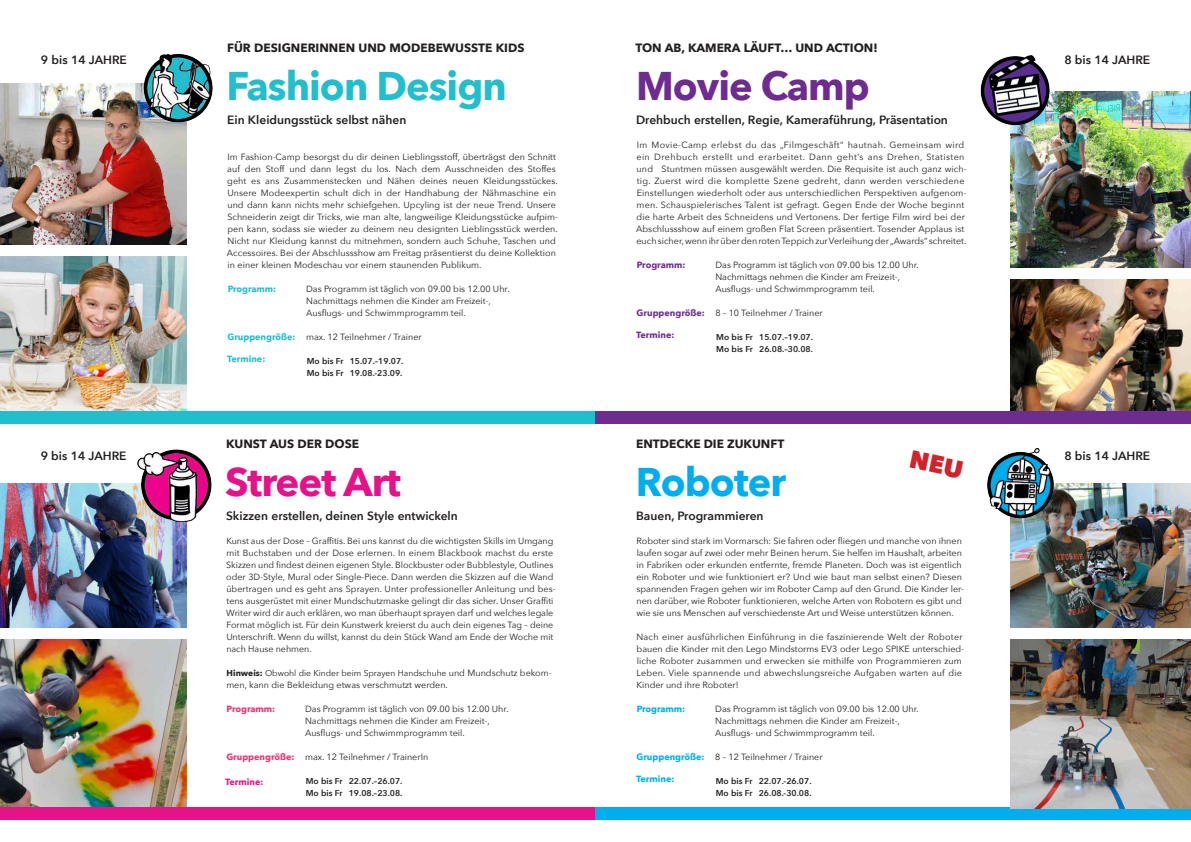
<style>
.page{position:relative;width:1191px;height:842px;background:#fff}
.page>*{position:absolute;margin:0;border:0;box-sizing:border-box;transform-origin:0 0}
.Sportart{font:700 40px "Avenir Next";letter-spacing:-.025em;color:#21bece}
.Sportart-2{font:700 40px "Avenir Next";letter-spacing:-.025em;color:#e61289}
.Sportart-3{font:700 40px "Avenir Next";letter-spacing:-.025em;color:#6e2c91}
.Sportart-4{font:700 40px "Avenir Next";letter-spacing:-.025em;color:#00aeef}
.Begriffe{font:600 12px "Avenir Next";color:#231f20}
.Unterüberschrift{font:700 12px "Avenir Next";color:#231f20}
.Fließtext{font:700 12px "Avenir Next";color:#231f20}
.Fließtext-2{font:9px/12px "Avenir Next";color:#231f20}
.Lauftext{font:9px/12px "Avenir Next";letter-spacing:.005em;color:#231f20}
.Fließtext-3{font:700 9px "Avenir Next";color:#21bece}
.Fließtext-4{font:700 9px "Avenir Next";color:#6e2c91}
.Fließtext-5{font:700 9px "Avenir Next";color:#00aeef}
.Fließtext-6{font:700 9px "Avenir Next";color:#ee2f70}
.t1{font:700 9px "Avenir Next";color:#e61289}
.Lauftext-2{font:600 8.5px "Avenir Next";color:#231f20}
.Lauftext-3{font:8.5px "Avenir Next";color:#231f20}
.s1{font-weight:700;color:#21bece}
.s2{font-weight:700;color:#6e2c91}
.s3{font-weight:700}
.s4{font-size:9px}
.s5{font-weight:700;color:#ee2f70}
.s6{font-weight:700;color:#00aeef}
</style>
<div class="page">
<img style="left:0;top:640px;width:186px;height:168px">
<img style="left:0;top:256px;width:187px;height:156px">
<img style="left:0;top:484px;width:186px;height:144px">
<img style="left:0;top:84px;width:187px;height:160px">
<div style="left:0;top:412px;width:596px;height:12px;background:#21bece"></div>
<div style="left:0;top:808px;width:595px;height:12px;background:#e61289"></div>
<img style="left:124px;top:449px;width:88px;height:76px">
<img style="left:127px;top:54px;width:86px;height:74px">
<img style="left:1010px;top:280px;width:181px;height:132px">
<img style="left:1010px;top:92px;width:181px;height:176px">
<img style="left:980px;top:55px;width:73px;height:76px">
<div style="left:596px;top:412px;width:595px;height:12px;background:#6e2c91"></div>
<div style="left:595px;top:808px;width:596px;height:12px;background:#00aeef"></div>
<img style="left:1010px;top:484px;width:181px;height:144px">
<img style="left:1010px;top:639px;width:181px;height:169px">
<img style="left:987px;top:448px;width:72px;height:85px">
<p class="Begriffe" style="left:41px;top:49px;width:87px">9 bis 14 JAHRE</p>
<p class="Begriffe" style="left:41px;top:445px;width:87px">9 bis 14 JAHRE</p>
<p class="Unterüberschrift" style="left:227px;top:37px;width:299px">FÜR DESIGNERINNEN UND MODEBEWUSSTE KIDS</p>
<p class="Sportart" style="left:226px;top:51px;width:282px">Fashion Design</p>
<p class="Begriffe" style="left:227px;top:109px;width:181px">Ein Kleidungsstück selbst nähen</p>
<p class="Lauftext" style="left:227px;top:150px;width:333px">Im Fashion-Camp besorgst du dir deinen Lieblingsstoff, überträgst den Schnitt auf den Stoff und dann legst du los. Nach dem Ausschneiden des Stoffes geht es ans Zusammenstecken und Nähen deines neuen Kleidungsstückes.<br>Unsere Modeexpertin schult dich in der Handhabung der Nähmaschine ein und dann kann nichts mehr schiefgehen. Upcyling ist der neue Trend. Unsere Schneiderin zeigt dir Tricks, wie man alte, langweilige Kleidungsstücke aufpim&shy;pen kann, sodass sie wieder zu deinem neu designten Lieblingsstück werden.<br>Nicht nur Kleidung kannst du mitnehmen, sondern auch Schuhe, Taschen und Accessoires. Bei der Abschlussshow am Freitag präsentierst du deine Kollektion in einer kleinen Modeschau vor einem staunenden Publikum.</p>
<p class="Fließtext-3" style="left:228px;top:281px;width:50px">Programm:</p>
<p class="Fließtext-2" style="left:306px;top:282px;width:205px">Das Programm ist täglich von 09.00 bis 12.00 Uhr.</p>
<p class="Fließtext-2" style="left:306px;top:294px;width:186px">Nachmittags nehmen die Kinder am Freizeit-,</p>
<p class="Fließtext-2" style="left:306px;top:306px;width:161px">Ausflugs- und Schwimmprogramm teil.</p>
<p class="Fließtext-2" style="left:227px;top:330px;width:196px"><span class="s1">Gruppengröße:</span> max. 12 Teilnehmer / Trainer</p>
<p class="Fließtext-3" style="left:227px;top:351px;width:40px">Termine:</p>
<p class="Lauftext-2" style="left:307px;top:353px;width:98px">Mo bis Fr 15.07.–19.07.</p>
<p class="Lauftext-2" style="left:307px;top:365px;width:97px">Mo bis Fr 19.08.-23.09.</p>
<p class="Unterüberschrift" style="left:226px;top:433px;width:135px">KUNST AUS DER DOSE</p>
<p class="Sportart-2" style="left:225px;top:447px;width:178px">Street Art</p>
<p class="Unterüberschrift" style="left:635px;top:37px;width:244px">TON AB, KAMERA LÄUFT… UND ACTION!</p>
<p class="Sportart-3" style="left:636px;top:51px;width:235px">Movie Camp</p>
<p class="Begriffe" style="left:636px;top:109px;width:313px">Drehbuch erstellen, Regie, Kameraführung, Präsentation</p>
<p class="Fließtext-2" style="left:636px;top:138px;width:332px">Im Movie-Camp erlebst du das „Filmgeschäft“ hautnah. Gemeinsam wird ein Drehbuch erstellt und erarbeitet. Dann geht’s ans Drehen, Statisten und Stuntmen müssen ausgewählt werden. Die Requisite ist auch ganz wich&shy;tig. Zuerst wird die komplette Szene gedreht, dann werden verschiedene Einstellungen wiederholt oder aus unterschiedlichen Perspektiven aufgenom&shy;men. Schauspielerisches Talent ist gefragt. Gegen Ende der Woche beginnt die harte Arbeit des Schneidens und Vertonens. Der fertige Film wird bei der Abschlussshow auf einem großen Flat Screen präsentiert. Tosender Applaus ist euch sicher, wenn ihr über den roten Teppich zur Verleihung der „Awards“ schreitet.</p>
<p class="Fließtext-4" style="left:637px;top:257px;width:50px">Programm:</p>
<p class="Fließtext-2" style="left:715px;top:258px;width:205px">Das Programm ist täglich von 09.00 bis 12.00 Uhr.</p>
<p class="Fließtext-2" style="left:715px;top:270px;width:186px">Nachmittags nehmen die Kinder am Freizeit-,</p>
<p class="Fließtext-2" style="left:715px;top:282px;width:161px">Ausflugs- und Schwimmprogramm teil.</p>
<p class="Fließtext-2" style="left:636px;top:306px;width:188px"><span class="s2">Gruppengröße:</span> 8 – 10 Teilnehmer / Trainer</p>
<p class="Fließtext-4" style="left:636px;top:327px;width:40px">Termine:</p>
<p class="Lauftext-2" style="left:716px;top:329px;width:98px">Mo bis Fr 15.07.–19.07.</p>
<p class="Lauftext-2" style="left:716px;top:341px;width:98px">Mo bis Fr 26.08.–30.08.</p>
<p class="Fließtext" style="left:636px;top:433px;width:150px">ENTDECKE DIE ZUKUNFT</p>
<p class="Sportart-4" style="left:636px;top:447px;width:152px">Roboter</p>
<p class="Begriffe" style="left:226px;top:505px;width:233px">Skizzen erstellen, deinen Style entwickeln</p>
<p class="Begriffe" style="left:636px;top:505px;width:129px">Bauen, Programmieren</p>
<p class="Fließtext-2" style="left:226px;top:534px;width:331px">Kunst aus der Dose – Graffitis. Bei uns kannst du die wichtigsten Skills im Umgang mit Buchstaben und der Dose erlernen. In einem Blackbook machst du erste Skizzen und findest deinen eigenen Style. Blockbuster oder Bubblestyle, Outlines oder 3D-Style, Mural oder Single-Piece. Dann werden die Skizzen auf die Wand übertragen und es geht ans Sprayen. Unter professioneller Anleitung und bes&shy;tens ausgerüstet mit einer Mundschutzmaske gelingt dir das sicher. Unser Graffiti Writer wird dir auch erklären, wo man überhaupt sprayen darf und welches legale Format möglich ist. Für dein Kunstwerk kreierst du auch dein eigenes Tag – deine Unterschrift. Wenn du willst, kannst du dein Stück Wand am Ende der Woche mit nach Hause nehmen.</p>
<p class="Lauftext-3" style="left:227px;top:666px;width:326px"><span class="s3">Hinweis:</span> Obwohl die Kinder beim Sprayen Handschuhe <span class="s4">und Mundschutz bekom-</span></p>
<p class="Lauftext" style="left:226px;top:678px;width:223px">men, kann die Bekleidung etwas verschmutzt werden.</p>
<p class="Fließtext-6" style="left:227px;top:701px;width:50px">Programm:</p>
<p class="Fließtext-2" style="left:305px;top:702px;width:205px">Das Programm ist täglich von 09.00 bis 12.00 Uhr.</p>
<p class="Fließtext-2" style="left:305px;top:714px;width:186px">Nachmittags nehmen die Kinder am Freizeit-,</p>
<p class="Fließtext-2" style="left:305px;top:726px;width:161px">Ausflugs- und Schwimmprogramm teil.</p>
<p class="Fließtext-2" style="left:226px;top:750px;width:203px"><span class="s5">Gruppengröße:</span> max. 12 Teilnehmer / TrainerIn</p>
<p class="Fließtext-2" style="left:636px;top:534px;width:329px">Roboter sind stark im Vormarsch: Sie fahren oder fliegen und manche von ihnen laufen sogar auf zwei oder mehr Beinen herum. Sie helfen im Haushalt, arbeiten in Fabriken oder erkunden entfernte, fremde Planeten. Doch was ist eigentlich ein Roboter und wie funktioniert er? Und wie baut man selbst einen? Diesen spannenden Fragen gehen wir im Roboter Camp auf den Grund. Die Kinder ler&shy;nen darüber, wie Roboter funktionieren, welche Arten von Robotern es gibt und wie sie uns Menschen auf verschiedenste Art und Weise unterstützen können.</p>
<p class="Fließtext-2" style="left:636px;top:630px;width:329px">Nach einer ausführlichen Einführung in die faszinierende Welt der Roboter bauen die Kinder mit den Lego Mindstorms EV3 oder Lego SPIKE unterschied&shy;liche Roboter zusammen und erwecken sie mithilfe von Programmieren zum Leben. Viele spannende und abwechslungsreiche Aufgaben warten auf die Kinder und ihre Roboter!</p>
<p class="Fließtext-5" style="left:637px;top:701px;width:50px">Programm:</p>
<p class="Fließtext-2" style="left:715px;top:702px;width:205px">Das Programm ist täglich von 09.00 bis 12.00 Uhr.</p>
<p class="Fließtext-2" style="left:715px;top:714px;width:186px">Nachmittags nehmen die Kinder am Freizeit-,</p>
<p class="Fließtext-2" style="left:715px;top:726px;width:161px">Ausflugs- und Schwimmprogramm teil.</p>
<p class="Fließtext-2" style="left:636px;top:750px;width:188px"><span class="s6">Gruppengröße:</span> 8 – 12 Teilnehmer / Trainer</p>
<p class="t1" style="left:225px;top:774px;width:40px">Termine:</p>
<p class="Lauftext-2" style="left:306px;top:773px;width:98px">Mo bis Fr 22.07.–26.07.</p>
<p class="Lauftext-2" style="left:306px;top:785px;width:98px">Mo bis Fr 19.08.–23.08.</p>
<p class="Fließtext-5" style="left:636px;top:771px;width:40px">Termine:</p>
<p class="Lauftext-2" style="left:716px;top:773px;width:97px">Mo bis Fr 22.07.-26.07.</p>
<p class="Lauftext-2" style="left:716px;top:785px;width:97px">Mo bis Fr 26.08.-30.08.</p>
<p class="Begriffe" style="left:1064px;top:49px;width:87px">8 bis 14 JAHRE</p>
<p class="Begriffe" style="left:1064px;top:445px;width:87px">8 bis 14 JAHRE</p>
</div>
